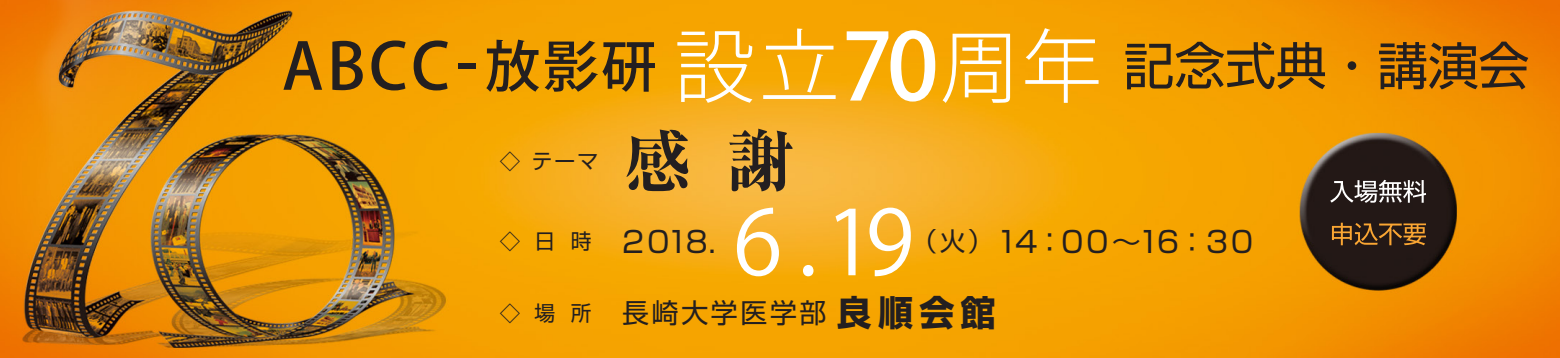
<style>
.page{position:relative;width:1560px;height:358px;background:#fff}
.page>*{position:absolute;margin:0;border:0;box-sizing:border-box;transform-origin:0 0}
.t1{font:88.6px "Koz Go Pr 6 N";color:#fff}
.t2{font:700 expanded 67.6px "Ryumin Pr 6";color:#231f20}
.t3{font:50.6px "Shin Go";color:#231f20}
.t4{font:29.2px "Shin Go";letter-spacing:-.1em;color:#231f20}
.t5{font:26.8px "Shin Go";letter-spacing:.1em;color:#231f20}
.t6{font:20.8px "Shin Go";color:#231f20}
.s1{font-family:"Koz Go Pr 6 N";font-weight:500;font-size:63.4px}
.s2{font-family:"Koz Go Pr 6 N";font-weight:500;font-size:55.4px}
.s3{font-family:"Koz Go Pr 6 N";font-weight:300;font-size:80.2px;color:#fff}
.s4{font-family:"Koz Go Pr 6 N";font-weight:500;font-size:91.6px;color:#fff}
.s5{font-size:20.8px}
.s6{font-size:25.6px}
.s7{font-weight:700;font-size:35px}
</style>
<div class="page">
<img style="left:0;top:0;width:1559px;height:357px">
<svg style="left:1329px;top:179px;width:96px;height:23px"></svg>
<svg style="left:1331px;top:222px;width:94px;height:23px;background:#69461f"></svg>
<p class="t3" style="left:282px;top:32px;width:1248px"><span class="s1">ABCC-</span><span class="s2">放影研</span> <span class="s3">設立</span><span class="s4">70</span><span class="s3">周年</span>記念式典・講演会</p>
<h2 class="t2" style="left:623px;top:108px;width:173px">感 謝</h2>
<p class="t4" style="left:500px;top:222px;width:218px"><span class="s5">◇ 日 時</span> 2018.</p>
<p class="t6" style="left:500px;top:147px;width:123px">◇ テーマ　</p>
<h1 class="t1" style="left:733px;top:192px;width:182px">6.19</h1>
<p class="t4" style="left:911px;top:222px;width:343px"><span class="s6">（火）</span>14：00～16：30</p>
<p class="t5" style="left:500px;top:294px;width:497px"><span class="s5">◇ 場 所</span> 長崎大学医学部<span class="s7">良順会館</span></p>
</div>
